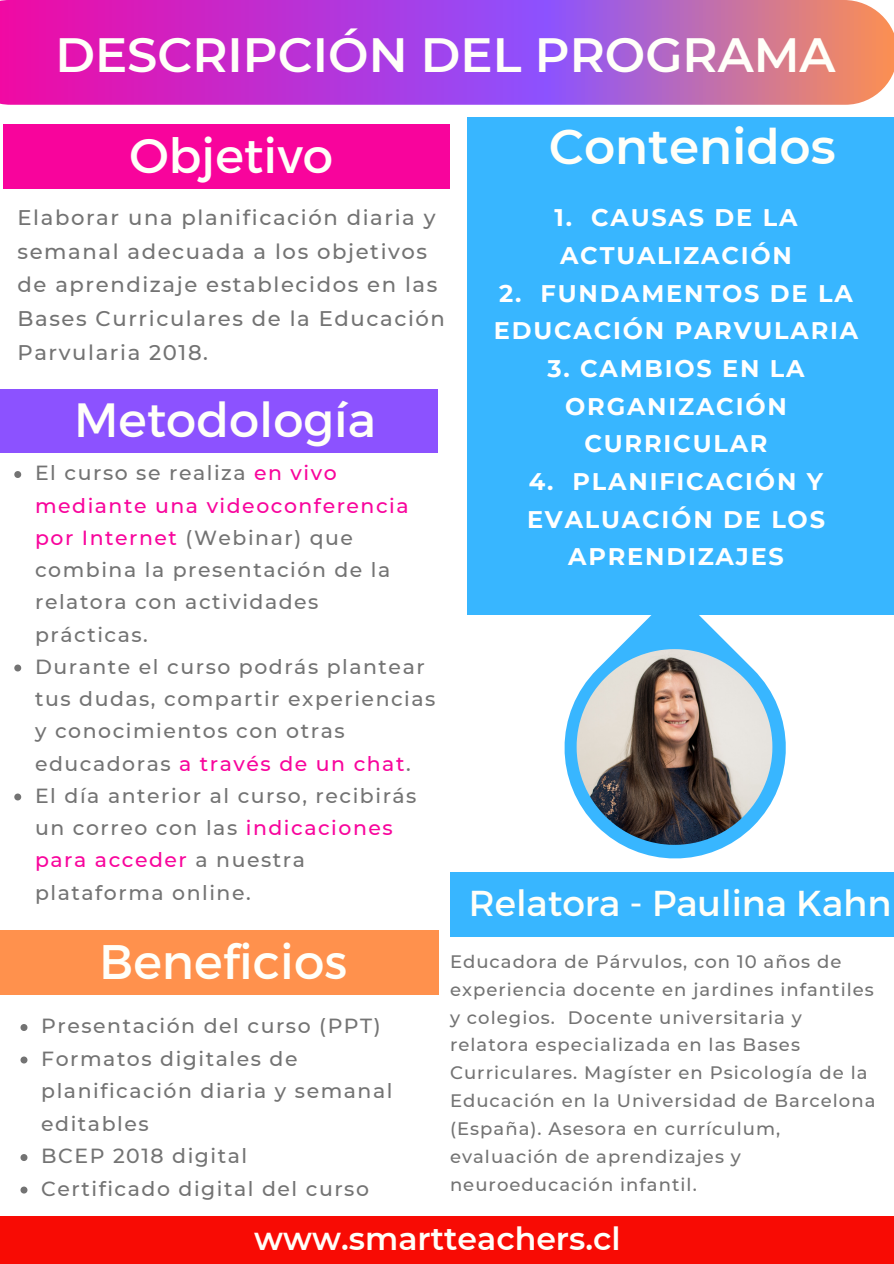
<style>
.page{position:relative;width:894px;height:1264px;background:#fff}
.page>*{position:absolute;margin:0;border:0;box-sizing:border-box;transform-origin:0 0}
.t1{font:48.45px "Montserrat";color:#fffff9}
.t2{font:600 48.45px "Montserrat";color:#fffff9}
.t3{font:600 48px "Montserrat";color:#fffff9}
.t4{font:48px "Montserrat";color:#fffff9}
.t5{font:36px "Montserrat";color:#fffff9}
.t6{font:600 31.5px "Montserrat";color:#fffff9}
.t7{font:700 24px/37.7px "Montserrat";letter-spacing:.075em;color:#fff}
.t8{font:500 21.15px/33.6px "Montserrat";letter-spacing:.075em;color:#737373}
.t9{font:500 20.4px/32.2px "Montserrat";letter-spacing:.075em;color:#737373}
.t10{font:500 18px/27.9px "Montserrat";letter-spacing:.055em;color:#737373}
.s1{color:#f8049c}
</style>
<div class="page">
<div style="left:4px;top:125px;width:446px;height:64px;background:#f8049c"></div>
<svg style="left:0;top:0;width:893px;height:105px;background:#c049c3"></svg>
<div style="left:0;top:389px;width:438px;height:64px;background:#8c52ff"></div>
<svg style="left:14px;top:471px;width:7px;height:7px"></svg>
<svg style="left:14px;top:664px;width:7px;height:7px"></svg>
<svg style="left:14px;top:793px;width:7px;height:7px"></svg>
<div style="left:0;top:930px;width:438px;height:65px;background:#ff914d"></div>
<svg style="left:20px;top:1024px;width:7px;height:6px"></svg>
<svg style="left:20px;top:1056px;width:7px;height:7px"></svg>
<svg style="left:20px;top:1154px;width:7px;height:6px"></svg>
<svg style="left:20px;top:1186px;width:7px;height:7px"></svg>
<svg style="left:553px;top:614px;width:243px;height:245px"></svg>
<img style="left:576px;top:649px;width:196px;height:195px">
<div style="left:467px;top:118px;width:426px;height:496px;background:#38b6ff"></div>
<div style="left:450px;top:872px;width:443px;height:65px;background:#38b6ff"></div>
<div style="left:0;top:1216px;width:893px;height:47px;background:#f80b04"></div>
<h2 class="t3" style="left:55px;top:26px;width:781px">DESCRIPCIÓN DEL PROGRAMA</h2>
<h1 class="t2" style="left:548px;top:117px;width:288px">Contenidos</h1>
<h1 class="t1" style="left:129px;top:125px;width:205px">Objetivo</h1>
<p class="t8" style="left:17px;top:201px;width:429px">Elaborar una planificación diaria y semanal adecuada a los objetivos de aprendizaje establecidos en las<br>Bases Curriculares de la Educación<br>Parvularia 2018.</p>
<p class="t7" style="left:554px;top:199px;width:244px">1. CAUSAS DE LA<br>ACTUALIZACIÓN</p>
<p class="t7" style="left:493px;top:274px;width:366px">2. FUNDAMENTOS DE LA<br>EDUCACIÓN PARVULARIA</p>
<p class="t7" style="left:547px;top:349px;width:259px;text-align:center">3. CAMBIOS EN LA<br>ORGANIZACIÓN<br>CURRICULAR</p>
<p class="t7" style="left:527px;top:462px;width:299px;text-align:center">4. PLANIFICACIÓN Y<br>EVALUACIÓN DE LOS<br>APRENDIZAJES</p>
<h2 class="t4" style="left:74px;top:389px;width:303px">Metodología</h2>
<p class="t9" style="left:35px;top:457px;width:402px">El curso se realiza <span class="s1">en vivo mediante una videoconferencia por Internet</span> (Webinar) que combina la presentación de la relatora con actividades prácticas.<br>Durante el curso podrás plantear tus dudas, compartir experiencias y conocimientos con otras educadoras <span class="s1">a través de un chat</span>.<br>El día anterior al curso, recibirás un correo con las <span class="s1">indicaciones para acceder</span> a nuestra plataforma online.</p>
<h1 class="t1" style="left:99px;top:930px;width:249px">Beneficios</h1>
<p class="t9" style="left:41px;top:1009px;width:352px">Presentación del curso (PPT)<br>Formatos digitales de planificación diaria y semanal editables<br>BCEP 2018 digital<br>Certificado digital del curso</p>
<h3 class="t5" style="left:468px;top:879px;width:424px">Relatora - Paulina Kahn</h3>
<p class="t10" style="left:450px;top:947px;width:427px">Educadora de Párvulos, con 10 años de experiencia docente en jardines infantiles y colegios. Docente universitaria y relatora especializada en las Bases Curriculares. Magíster en Psicología de la Educación en la Universidad de Barcelona (España). Asesora en currículum, evaluación de aprendizajes y neuroeducación infantil.</p>
<h3 class="t6" style="left:254px;top:1219px;width:368px">www.smartteachers.cl</h3>
</div>
